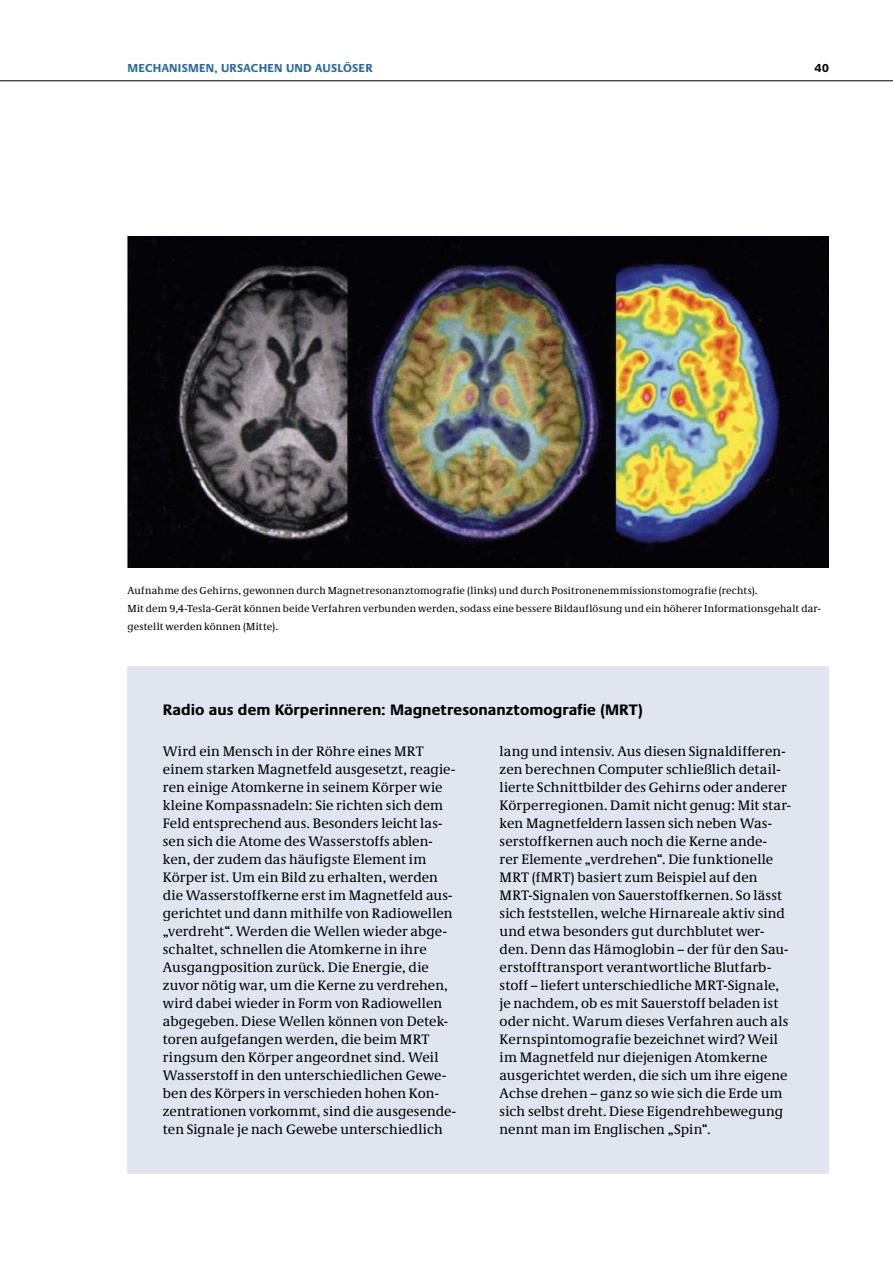
<style>
.page{position:relative;width:893px;height:1263px;background:#fff}
.page>*{position:absolute;margin:0;border:0;box-sizing:border-box;transform-origin:0 0}
.t1{font:700 15.75px "Neue Praxis";letter-spacing:.005em;color:#000}
.t2{font:14.25px/18px "Neue Demos";letter-spacing:.005em;color:#000}
.t3{font:700 12px "Neue Praxis";letter-spacing:.02em;color:#2969a3}
.t4{font:700 12px "Neue Praxis";color:#000}
.t5{font:10.5px/18px "Neue Demos";letter-spacing:.02em;color:#000}
</style>
<div class="page">
<hr style="left:0;top:80px;width:893px;height:1px;background:#000">
<img style="left:128px;top:236px;width:700px;height:331px">
<div style="left:128px;top:666px;width:701px;height:508px;background:#e1e5f0"></div>
<p class="t3" style="left:128px;top:61px;width:247px">MECHANISMEN, URSACHEN UND AUSLÖSER</p>
<p class="t4" style="left:815px;top:61px;width:16px">40</p>
<p class="t5" style="left:128px;top:581px;width:695px">Aufnahme des Gehirns, gewonnen durch Magnetresonanztomografie (links) und durch Positronenemmissionstomografie (rechts).<br>Mit dem 9,4-Tesla-Gerät können beide Verfahren verbunden werden, sodass eine bessere Bildauflösung und ein höherer Informationsgehalt dar&shy;gestellt werden können (Mitte).</p>
<p class="t1" style="left:163px;top:700px;width:482px">Radio aus dem Körperinneren: Magnetresonanztomografie (MRT)</p>
<p class="t2" style="left:163px;top:742px;width:295px">Wird ein Mensch in der Röhre eines MRT einem starken Magnetfeld ausgesetzt, reagie&shy;ren einige Atomkerne in seinem Körper wie kleine Kompassnadeln: Sie richten sich dem Feld entsprechend aus. Besonders leicht las&shy;sen sich die Atome des Wasserstoffs ablen&shy;ken, der zudem das häufigste Element im Körper ist. Um ein Bild zu erhalten, werden die Wasserstoffkerne erst im Magnetfeld aus&shy;gerichtet und dann mithilfe von Radiowellen „verdreht“. Werden die Wellen wieder abge&shy;schaltet, schnellen die Atomkerne in ihre Ausgangposition zurück. Die Energie, die zuvor nötig war, um die Kerne zu verdrehen, wird dabei wieder in Form von Radiowellen abgegeben. Diese Wellen können von Detek&shy;toren aufgefangen werden, die beim MRT ringsum den Körper angeordnet sind. Weil Wasserstoff in den unterschiedlichen Gewe&shy;ben des Körpers in verschieden hohen Kon&shy;zentrationen vorkommt, sind die ausgesende&shy;ten Signale je nach Gewebe unterschiedlich</p>
<p class="t2" style="left:500px;top:742px;width:293px">lang und intensiv. Aus diesen Signaldifferen&shy;zen berechnen Computer schließlich detail&shy;lierte Schnittbilder des Gehirns oder anderer Körperregionen. Damit nicht genug: Mit star&shy;ken Magnetfeldern lassen sich neben Was&shy;serstoffkernen auch noch die Kerne ande-<br>rer Elemente „verdrehen“. Die funktionelle MRT (fMRT) basiert zum Beispiel auf den MRT-Signalen von Sauerstoffkernen. So lässt sich feststellen, welche Hirnareale aktiv sind und etwa besonders gut durchblutet wer&shy;den. Denn das Hämoglobin – der für den Sau&shy;erstofftransport verantwortliche Blutfarb&shy;stoff – liefert unterschiedliche MRT-Signale, je nachdem, ob es mit Sauerstoff beladen ist oder nicht. Warum dieses Verfahren auch als Kernspintomografie bezeichnet wird? Weil im Magnetfeld nur diejenigen Atomkerne ausgerichtet werden, die sich um ihre eigene Achse drehen – ganz so wie sich die Erde um sich selbst dreht. Diese Eigendrehbewegung nennt man im Englischen „Spin“.</p>
</div>
